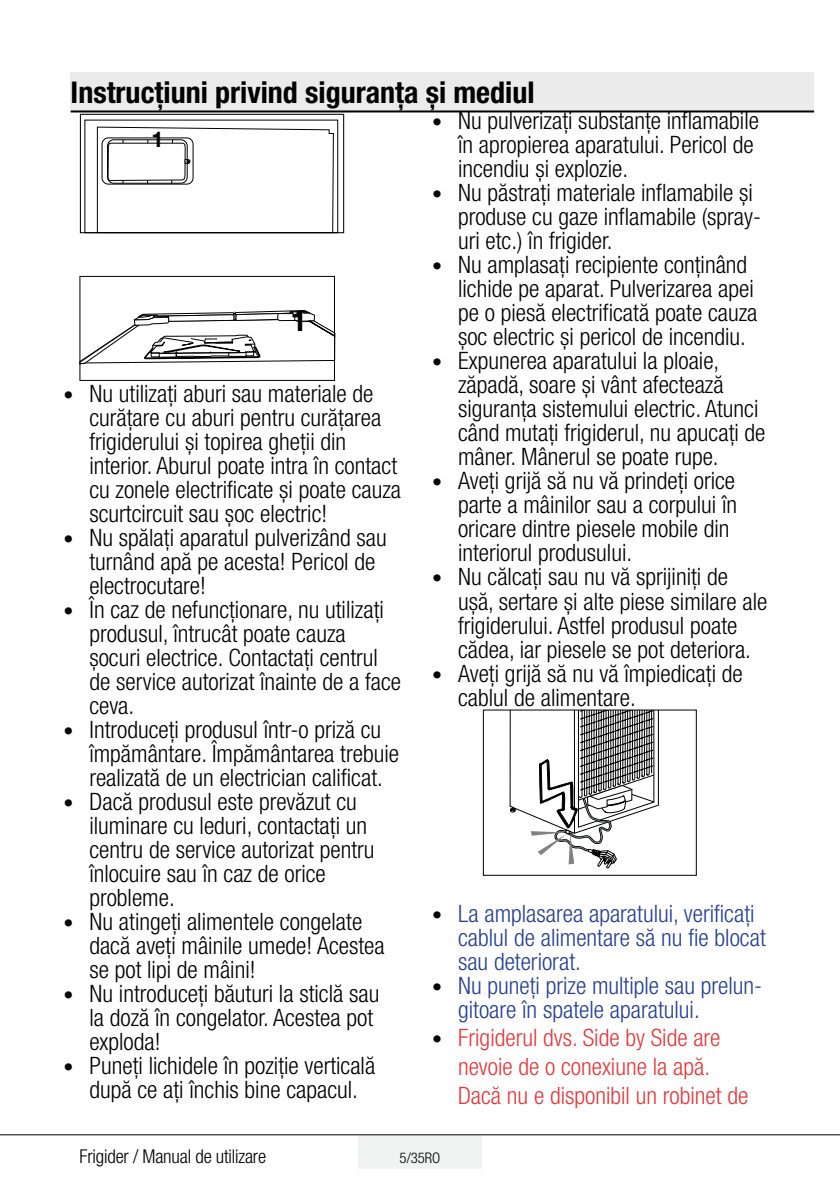
<style>
.page{position:relative;width:840px;height:1191px;background:#fff}
.page>*{position:absolute;margin:0;border:0;box-sizing:border-box;transform-origin:0 0}
.t1{font:700 condensed 30px "Helvetica Neue LT Pro";color:#000}
.t2{font:700 30px "Helvetica Neue LT Pro";color:#000}
.t3{font:300 condensed 24px/24px "Helvetica Neue LT Pro";color:#000}
.t4{font:300 condensed 24px/24px "Helvetica Neue LT Pro";color:#25408f}
.t5{font:300 condensed 24px/28.8px "Helvetica Neue LT Pro";color:#e03a3e}
.t6{font:700 21.8px "Helvetica Neue LT Pro";color:#000}
.t7{font:300 condensed 19px "Helvetica Neue LT Pro";letter-spacing:-.01em;color:#000}
.t8{font:300 condensed 14.6px "Helvetica Neue LT Pro";color:#000}
.s1{font-weight:700;font-size:20px}
.s2{font-weight:700;font-size:20px;color:#000}
</style>
<div class="page">
<div style="left:358px;top:1135px;width:123px;height:33px;background:#f1f2f2"></div>
<hr style="left:0;top:1134px;width:839px;height:1px;background:#000">
<div style="left:71px;top:72px;width:742px;height:40px;background:#ebebec"></div>
<hr style="left:71px;top:110px;width:742px;height:2px;background:#000">
<svg style="left:81px;top:301px;width:255px;height:71px"></svg>
<div style="left:79px;top:276px;width:255px;height:105px;border:1px solid #000"></div>
<svg style="left:97px;top:127px;width:237px;height:104px"></svg>
<div style="left:80px;top:114px;width:264px;height:119px;border:1px solid #000"></div>
<svg style="left:509px;top:712px;width:149px;height:157px"></svg>
<div style="left:483px;top:710px;width:213px;height:165px;border:1px solid #000"></div>
<p class="t1" style="left:71px;top:74px;width:465px">Instrucţiuni privind siguranţa şi mediul</p>
<p class="t3" style="left:458px;top:109px;width:302px;text-indent:-26px"><span class="s1">•</span> Nu pulverizaţi substanţe inflamabile în apropierea aparatului. Pericol de incendiu şi explozie.</p>
<p class="t3" style="left:458px;top:181px;width:304px;text-indent:-26px"><span class="s1">•</span> Nu păstraţi materiale inflamabile şi produse cu gaze inflamabile (spray&shy;uri etc.) în frigider.</p>
<p class="t3" style="left:458px;top:253px;width:301px;text-indent:-26px"><span class="s1">•</span> Nu amplasaţi recipiente conținând lichide pe aparat. Pulverizarea apei pe o piesă electrificată poate cauza şoc electric şi pericol de incendiu.</p>
<p class="t3" style="left:458px;top:349px;width:309px;text-indent:-26px"><span class="s1">•</span> Expunerea aparatului la ploaie, zăpadă, soare şi vânt afectează siguranţa sistemului electric. Atunci când mutaţi frigiderul, nu apucaţi de mâner. Mânerul se poate rupe.</p>
<p class="t3" style="left:458px;top:469px;width:280px;text-indent:-26px"><span class="s1">•</span> Aveţi grijă să nu vă prindeţi orice parte a mâinilor sau a corpului în oricare dintre piesele mobile din interiorul produsului.</p>
<p class="t3" style="left:458px;top:565px;width:311px;text-indent:-26px"><span class="s1">•</span> Nu călcaţi sau nu vă sprijiniți de uşă, sertare şi alte piese similare ale frigiderului. Astfel produsul poate cădea, iar piesele se pot deteriora.</p>
<p class="t3" style="left:458px;top:661px;width:286px;text-indent:-26px"><span class="s1">•</span> Aveţi grijă să nu vă împiedicaţi de cablul de alimentare.</p>
<p class="t6" style="left:151px;top:125px;width:14px">1</p>
<p class="t2" style="left:290px;top:301px;width:18px">1</p>
<p class="t3" style="left:89px;top:381px;width:313px;text-indent:-26px"><span class="s1">•</span> Nu utilizaţi aburi sau materiale de curăţare cu aburi pentru curăţarea frigiderului şi topirea gheţii din interior. Aburul poate intra în contact cu zonele electrificate şi poate cauza scurtcircuit sau şoc electric!</p>
<p class="t3" style="left:89px;top:525px;width:299px;text-indent:-26px"><span class="s1">•</span> Nu spălaţi aparatul pulverizând sau turnând apă pe acesta! Pericol de electrocutare!</p>
<p class="t3" style="left:89px;top:597px;width:313px;text-indent:-26px"><span class="s1">•</span> În caz de nefuncţionare, nu utilizaţi produsul, întrucât poate cauza şocuri electrice. Contactaţi centrul de service autorizat înainte de a face ceva.</p>
<p class="t3" style="left:89px;top:717px;width:311px;text-indent:-26px"><span class="s1">•</span> Introduceți produsul într-o priză cu împământare. Împământarea trebuie realizată de un electrician calificat.</p>
<p class="t3" style="left:89px;top:789px;width:286px;text-indent:-26px"><span class="s1">•</span> Dacă produsul este prevăzut cu iluminare cu leduri, contactaţi un centru de service autorizat pentru înlocuire sau în caz de orice probleme.</p>
<p class="t3" style="left:89px;top:909px;width:297px;text-indent:-26px"><span class="s1">•</span> Nu atingeţi alimentele congelate dacă aveţi mâinile umede! Acestea se pot lipi de mâini!</p>
<p class="t3" style="left:89px;top:981px;width:291px;text-indent:-26px"><span class="s1">•</span> Nu introduceţi băuturi la sticlă sau la doză în congelator. Acestea pot exploda!</p>
<p class="t3" style="left:63px;top:1053px;width:313px;text-align:center"><span class="s1">•</span> Puneţi lichidele în poziţie verticală după ce aţi închis bine capacul.</p>
<p class="t4" style="left:458px;top:901px;width:309px;text-indent:-26px"><span class="s2">•</span> La amplasarea aparatului, verificați cablul de alimentare să nu fie blocat sau deteriorat.</p>
<p class="t4" style="left:458px;top:973px;width:305px;text-indent:-26px"><span class="s2">•</span> Nu puneți prize multiple sau prelun&shy;gitoare în spatele aparatului.</p>
<p class="t5" style="left:458px;top:1023px;width:291px;text-indent:-26px"><span class="s2">•</span> Frigiderul dvs. Side by Side are nevoie de o conexiune la apă.<br>Dacă nu e disponibil un robinet de</p>
<p class="t7" style="left:79px;top:1145px;width:188px">Frigider / Manual de utilizare</p>
<p class="t8" style="left:399px;top:1149px;width:42px">5/35RO</p>
</div>
